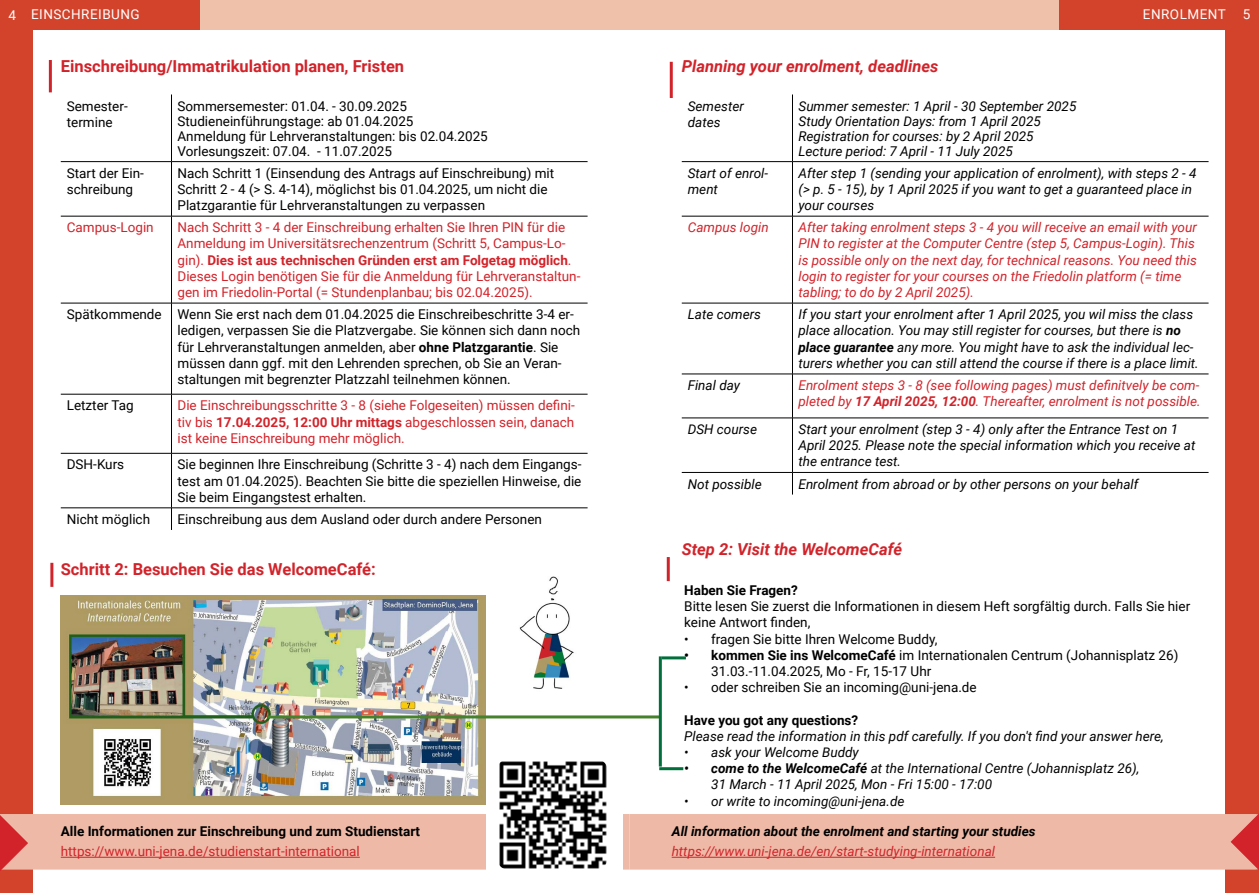
<style>
.page{position:relative;width:1259px;height:893px;background:#fff}
.page>*{position:absolute;margin:0;border:0;box-sizing:border-box;transform-origin:0 0}
.t1{font:700 16.5px "Roboto";color:#d2232a}
.t2{font:italic 700 16.5px "Roboto";color:#d2232a}
.t3{font:13.5px/16.2px "Roboto";color:#000}
.t4{font:italic 13.5px/16.2px "Roboto";color:#000}
.t5{font:13.5px/16.2px "Roboto";color:#d2232a}
.t6{font:italic 13.5px/16.2px "Roboto";color:#d2232a}
.t7{font:700 13.5px "Roboto";color:#000}
.t8{font:italic 700 13.5px "Roboto";color:#000}
.t9{font:13.5px "Roboto";letter-spacing:.035em;color:#fff}
.s1{font-weight:700}
</style>
<div class="page">
<div style="left:0;top:0;width:1259px;height:30px;background:#efc0aa"></div>
<div style="left:0;top:0;width:200px;height:30px;background:#d3422a"></div>
<div style="left:1059px;top:0;width:200px;height:30px;background:#d3422a"></div>
<div style="left:0;top:26px;width:33px;height:867px;background:#d3422a"></div>
<div style="left:1225px;top:23px;width:34px;height:870px;background:#d3422a"></div>
<hr style="left:171px;top:94px;width:1px;height:67px;background:#000">
<hr style="left:61px;top:161px;width:110px;height:1px;background:#000">
<hr style="left:171px;top:161px;width:416px;height:1px;background:#000">
<hr style="left:171px;top:162px;width:1px;height:54px;background:#000">
<hr style="left:61px;top:216px;width:110px;height:1px;background:#000">
<hr style="left:171px;top:216px;width:416px;height:1px;background:#000">
<hr style="left:171px;top:216px;width:1px;height:87px;background:#000">
<hr style="left:61px;top:303px;width:110px;height:1px;background:#000">
<hr style="left:171px;top:303px;width:416px;height:1px;background:#000">
<hr style="left:171px;top:303px;width:1px;height:91px;background:#000">
<hr style="left:61px;top:394px;width:110px;height:1px;background:#000">
<hr style="left:171px;top:394px;width:416px;height:1px;background:#000">
<hr style="left:171px;top:394px;width:1px;height:59px;background:#000">
<hr style="left:61px;top:453px;width:110px;height:1px;background:#000">
<hr style="left:171px;top:453px;width:416px;height:1px;background:#000">
<hr style="left:171px;top:453px;width:1px;height:55px;background:#000">
<hr style="left:61px;top:508px;width:110px;height:1px;background:#000">
<hr style="left:171px;top:508px;width:416px;height:1px;background:#000">
<svg style="left:171px;top:509px;width:1px;height:21px"></svg>
<hr style="left:49px;top:60px;width:3px;height:32px;background:#d2232a">
<hr style="left:792px;top:94px;width:1px;height:67px;background:#000">
<hr style="left:682px;top:161px;width:110px;height:1px;background:#000">
<hr style="left:792px;top:161px;width:416px;height:1px;background:#000">
<hr style="left:792px;top:162px;width:1px;height:54px;background:#000">
<hr style="left:682px;top:216px;width:110px;height:1px;background:#000">
<hr style="left:792px;top:216px;width:416px;height:1px;background:#000">
<hr style="left:792px;top:216px;width:1px;height:87px;background:#000">
<hr style="left:682px;top:303px;width:110px;height:1px;background:#000">
<hr style="left:792px;top:303px;width:416px;height:1px;background:#000">
<hr style="left:792px;top:303px;width:1px;height:71px;background:#000">
<hr style="left:682px;top:374px;width:110px;height:1px;background:#000">
<hr style="left:792px;top:374px;width:416px;height:1px;background:#000">
<hr style="left:792px;top:374px;width:1px;height:44px;background:#000">
<hr style="left:682px;top:418px;width:110px;height:1px;background:#000">
<hr style="left:792px;top:418px;width:416px;height:1px;background:#000">
<hr style="left:792px;top:418px;width:1px;height:54px;background:#000">
<hr style="left:682px;top:472px;width:110px;height:1px;background:#000">
<hr style="left:792px;top:472px;width:416px;height:1px;background:#000">
<svg style="left:792px;top:473px;width:1px;height:22px"></svg>
<hr style="left:670px;top:62px;width:3px;height:36px;background:#d2232a">
<svg style="left:0;top:814px;width:1259px;height:57px;background:#edb6a4"></svg>
<div style="left:486px;top:752px;width:136px;height:129px;background:#fff"></div>
<img style="left:499px;top:761px;width:108px;height:108px">
<img style="left:61px;top:595px;width:425px;height:209px">
<hr style="left:267px;top:715px;width:393px;height:3px;background:#46812b">
<hr style="left:659px;top:656px;width:3px;height:111px;background:#006f3b">
<hr style="left:662px;top:656px;width:24px;height:3px;background:#006f3b">
<hr style="left:659px;top:767px;width:24px;height:3px;background:#006f3b">
<hr style="left:667px;top:557px;width:3px;height:24px;background:#d2232a">
<hr style="left:50px;top:563px;width:3px;height:24px;background:#d2232a">
<img style="left:519px;top:576px;width:55px;height:113px">
<p class="t9" style="left:9px;top:5px;width:133px">4 EINSCHREIBUNG</p>
<p class="t9" style="left:1143px;top:4px;width:84px">ENROLMENT</p>
<p class="t9" style="left:1242px;top:4px;width:9px">5</p>
<p class="t1" style="left:61px;top:55px;width:345px">Einschreibung/Immatrikulation planen, Fristen</p>
<p class="t3" style="left:67px;top:97px;width:62px">Semester&shy;termine</p>
<p class="t3" style="left:177px;top:98px;width:312px;line-height:15px">Sommersemester: 01.04. - 30.09.2025<br>Studieneinführungstage: ab 01.04.2025<br>Anmeldung für Lehrveranstaltungen: bis 02.04.2025<br>Vorlesungszeit: 07.04. - 11.07.2025</p>
<p class="t3" style="left:67px;top:164px;width:79px">Start der Ein&shy;schreibung</p>
<p class="t3" style="left:177px;top:164px;width:378px">Nach Schritt 1 (Einsendung des Antrags auf Einschreibung) mit<br>Schritt 2 - 4 (&gt; S. 4-14), möglichst bis 01.04.2025, um nicht die<br>Platzgarantie für Lehrveranstaltungen zu verpassen</p>
<p class="t5" style="left:67px;top:219px;width:88px">Campus-Login</p>
<p class="t5" style="left:177px;top:219px;width:404px">Nach Schritt 3 - 4 der Einschreibung erhalten Sie Ihren PIN für die Anmeldung im Universitätsrechenzentrum (Schritt 5, Campus-Lo&shy;gin). <span class="s1">Dies ist aus technischen Gründen erst am Folgetag möglich</span>.<br>Dieses Login benötigen Sie für die Anmeldung für Lehrveranstaltun&shy;gen im Friedolin-Portal (= Stundenplanbau; bis 02.04.2025).</p>
<p class="t3" style="left:177px;top:306px;width:404px;text-indent:-111px">Spätkommende Wenn Sie erst nach dem 01.04.2025 die Einschreibeschritte 3-4 er&shy;ledigen, verpassen Sie die Platzvergabe. Sie können sich dann noch für Lehrveranstaltungen anmelden, aber <span class="s1">ohne Platzgarantie</span>. Sie müssen dann ggf. mit den Lehrenden sprechen, ob Sie an Veran&shy;staltungen mit begrenzter Platzzahl teilnehmen können.</p>
<p class="t3" style="left:67px;top:397px;width:68px">Letzter Tag</p>
<p class="t5" style="left:177px;top:397px;width:399px;text-align:justify">Die Einschreibungsschritte 3 - 8 (siehe Folgeseiten) müssen defini&shy;tiv bis <span class="s1">17.04.2025, 12:00 Uhr mittags</span> abgeschlossen sein, danach ist keine Einschreibung mehr möglich.</p>
<p class="t3" style="left:67px;top:456px;width:59px">DSH-Kurs</p>
<p class="t3" style="left:177px;top:456px;width:405px;text-align:justify">Sie beginnen Ihre Einschreibung (Schritte 3 - 4) nach dem Eingangs&shy;test am 01.04.2025). Beachten Sie bitte die speziellen Hinweise, die Sie beim Eingangstest erhalten.</p>
<p class="t3" style="left:67px;top:511px;width:85px">Nicht möglich</p>
<p class="t3" style="left:177px;top:511px;width:366px">Einschreibung aus dem Ausland oder durch andere Personen</p>
<p class="t1" style="left:61px;top:557px;width:316px">Schritt 2: Besuchen Sie das WelcomeCafé:</p>
<p class="t2" style="left:682px;top:55px;width:258px">Planning your enrolment, deadlines</p>
<p class="t4" style="left:688px;top:97px;width:58px">Semester dates</p>
<p class="t4" style="left:798px;top:98px;width:279px;line-height:15px">Summer semester: 1 April - 30 September 2025<br>Study Orientation Days: from 1 April 2025<br>Registration for courses: by 2 April 2025<br>Lecture period: 7 April - 11 July 2025</p>
<p class="t4" style="left:688px;top:164px;width:82px">Start of enrol&shy;ment</p>
<p class="t4" style="left:798px;top:164px;width:400px">After step 1 (sending your application of enrolment), with steps 2 - 4 (&gt; p. 5 - 15), by 1 April 2025 if you want to get a guaranteed place in your courses</p>
<p class="t6" style="left:688px;top:219px;width:82px">Campus login</p>
<p class="t6" style="left:798px;top:219px;width:400px">After taking enrolment steps 3 - 4 you will receive an email with your PIN to register at the Computer Centre (step 5, Campus-Login). This is possible only on the next day, for technical reasons. You need this login to register for your courses on the Friedolin platform (= time tabling; to do by 2 April 2025).</p>
<p class="t4" style="left:688px;top:306px;width:75px">Late comers</p>
<p class="t4" style="left:798px;top:306px;width:402px">If you start your enrolment after 1 April 2025, you wil miss the class place allocation. You may still register for courses, but there is <span class="s1">no place guarantee</span> any more. You might have to ask the individual lec&shy;turers whether you can still attend the course if there is a place limit.</p>
<p class="t4" style="left:688px;top:377px;width:54px">Final day</p>
<p class="t6" style="left:798px;top:377px;width:404px">Enrolment steps 3 - 8 (see following pages) must definitvely be com&shy;pleted by <span class="s1">17 April 2025, 12:00</span>. Thereafter, enrolment is not possible.</p>
<p class="t4" style="left:688px;top:421px;width:71px">DSH course</p>
<p class="t4" style="left:798px;top:421px;width:398px">Start your enrolment (step 3 - 4) only after the Entrance Test on 1<br>April 2025. Please note the special information which you receive at the entrance test.</p>
<p class="t4" style="left:688px;top:475px;width:76px">Not possible</p>
<p class="t4" style="left:798px;top:475px;width:341px">Enrolment from abroad or by other persons on your behalf</p>
<p class="t2" style="left:682px;top:537px;width:222px">Step 2: Visit the WelcomeCafé</p>
<p class="t7" style="left:684px;top:581px;width:115px">Haben Sie Fragen?</p>
<p class="t3" style="left:684px;top:598px;width:507px">Bitte lesen Sie zuerst die Informationen in diesem Heft sorgfältig durch. Falls Sie hier keine Antwort finden,</p>
<p class="t3" style="left:684px;top:630px;width:254px">• fragen Sie bitte Ihren Welcome Buddy,</p>
<p class="t3" style="left:711px;top:646px;width:469px;text-indent:-27px"><span class="s1">• kommen Sie ins WelcomeCafé</span> im Internationalen Centrum (Johannisplatz 26)<br>31.03.-11.04.2025, Mo - Fr, 15-17 Uhr</p>
<p class="t3" style="left:684px;top:679px;width:294px">• oder schreiben Sie an incoming@uni-jena.de</p>
<p class="t7" style="left:684px;top:710px;width:175px">Have you got any questions?</p>
<p class="t4" style="left:684px;top:727px;width:481px">Please read the information in this pdf carefully. If you don't find your answer here,</p>
<p class="t4" style="left:684px;top:743px;width:176px">• ask your Welcome Buddy</p>
<p class="t4" style="left:711px;top:760px;width:430px;text-indent:-27px"><span class="s1">• come to the WelcomeCafé</span> at the International Centre (Johannisplatz 26),<br>31 March - 11 April 2025, Mon - Fri 15:00 - 17:00</p>
<p class="t4" style="left:684px;top:792px;width:222px">• or write to incoming@uni-jena.de</p>
<p class="t7" style="left:61px;top:822px;width:361px">Alle Informationen zur Einschreibung und zum Studienstart</p>
<p class="t8" style="left:672px;top:822px;width:365px">All information about the enrolment and starting your studies</p>
<p class="t5" style="left:61px;top:843px;width:301px">https://www.uni-jena.de/studienstart-international</p>
<p class="t6" style="left:671px;top:843px;width:325px">https://www.uni-jena.de/en/start-studying-international</p>
</div>
